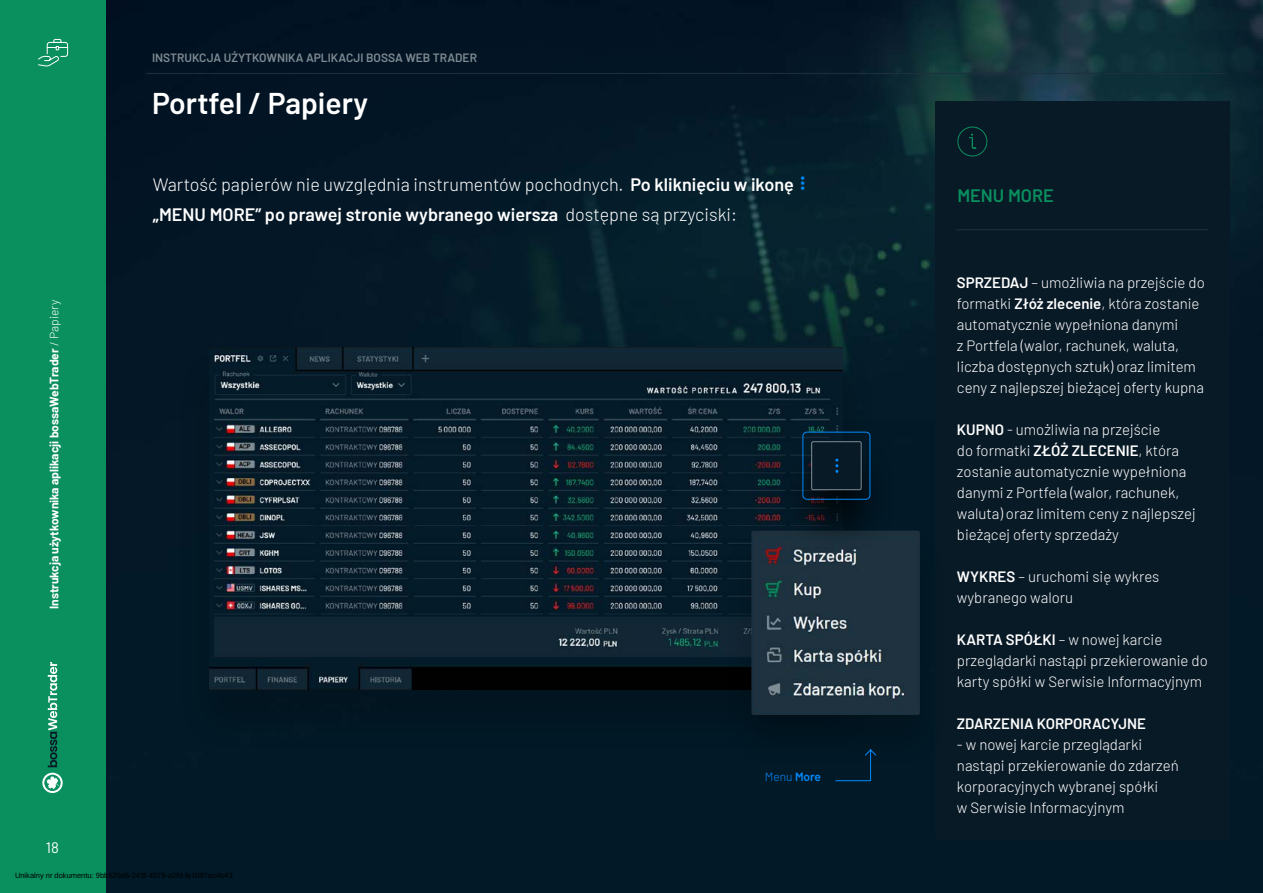
<style>
.page{position:relative;width:1263px;height:893px;background:#fff}
.page>*{position:absolute;margin:0;border:0;box-sizing:border-box;transform-origin:0 0}
.t1{font:600 30px "Barlow";color:#fff}
.t2{font:300 18px/30px "Barlow";color:#fff}
.t3{font:600 18px "Barlow";color:#0a905f}
.t4{font:300 15px/21px "Barlow";color:#fff}
.t5{font:600 15px "Barlow";color:#fff}
.t6{font:15px "Barlow";color:#fff}
.t7{font:700 12px "Barlow";color:#fff}
.t8{font:600 12px "Barlow";color:#808c94}
.t9{font:300 12px "Barlow";color:#008bfc}
.t10{font:7.5px "Liberation Sans";color:#000}
.s1{font-weight:300}
.s2{font-weight:600}
</style>
<div class="page">
<img style="left:105px;top:0;width:1158px;height:893px">
<div style="left:0;top:0;width:105px;height:893px;background:#0a905f"></div>
<svg style="left:42px;top:773px;width:21px;height:20px"></svg>
<svg style="left:48px;top:662px;width:9px;height:105px"></svg>
<hr style="left:146px;top:73px;width:1080px;height:1px;background:#1d313e">
<div style="left:935px;top:101px;width:294px;height:737px;background:#091a27"></div>
<hr style="left:956px;top:229px;width:252px;height:1px;background:#1d313e">
<svg style="left:957px;top:126px;width:31px;height:31px"></svg>
<div style="left:176px;top:344px;width:701px;height:409px;background:#011725"></div>
<img style="left:210px;top:348px;width:633px;height:341px">
<div style="left:724px;top:528px;width:224px;height:239px;background:#000;opacity:.2"></div>
<img style="left:751px;top:531px;width:169px;height:184px">
<div style="left:777px;top:437px;width:118px;height:117px;background:#000;opacity:.8"></div>
<div style="left:812px;top:442px;width:49px;height:48px;background:#091a27;border-radius:2px"></div>
<div style="left:811px;top:442px;width:50px;height:48px;border:1px solid #808c94;border-radius:2px"></div>
<div style="left:802px;top:432px;width:68px;height:68px;border:1px solid #008bfc;border-radius:4px"></div>
<svg style="left:835px;top:459px;width:3px;height:14px"></svg>
<svg style="left:835px;top:749px;width:42px;height:32px"></svg>
<svg style="left:38px;top:39px;width:31px;height:28px"></svg>
<svg style="left:801px;top:176px;width:3px;height:14px"></svg>
<p class="t8" style="left:152px;top:49px;width:326px">INSTRUKCJA UŻYTKOWNIKA APLIKACJI BOSSA WEB TRADER</p>
<h1 class="t1" style="left:152px;top:81px;width:218px">Portfel / Papiery</h1>
<p class="t7" style="left:45px;top:609px;width:311px;rotate:-90deg">Instrukcja użytkownika aplikacji bossaWebTrader <span class="s1">/ Papiery</span></p>
<p class="t6" style="left:46px;top:837px;width:15px">18</p>
<p class="t2" style="left:153px;top:168px;width:642px">Wartość papierów nie uwzględnia instrumentów pochodnych. <span class="s2">Po kliknięciu w ikonę „MENU MORE” po prawej stronie wybranego wiersza</span> dostępne są przyciski:</p>
<p class="t9" style="left:765px;top:768px;width:58px">Menu <span class="s2">More</span></p>
<p class="t10" style="left:15px;top:871px;width:219px">Unikalny nr dokumentu: 9bb525d6-243f-4075-a2fd-fe1097ec4b43</p>
<p class="t3" style="left:957px;top:182px;width:98px">MENU MORE</p>
<p class="t4" style="left:957px;top:271px;width:249px"><span class="s2">SPRZEDAJ</span> – umożliwia na przejście do formatki <span class="s2">Złóż zlecenie</span>, która zostanie automatycznie wypełniona danymi<br>z Portfela (walor, rachunek, waluta, liczba dostępnych sztuk) oraz limitem ceny z najlepszej bieżącej oferty kupna</p>
<p class="t4" style="left:957px;top:418px;width:240px"><span class="s2">KUPNO</span> - umożliwia na przejście<br>do formatki <span class="s2">ZŁÓŻ ZLECENIE</span>, która zostanie automatycznie wypełniona danymi z Portfela (walor, rachunek, waluta) oraz limitem ceny z najlepszej bieżącej oferty sprzedaży</p>
<p class="t4" style="left:957px;top:565px;width:204px"><span class="s2">WYKRES</span> – uruchomi się wykres wybranego waloru</p>
<p class="t4" style="left:957px;top:628px;width:252px"><span class="s2">KARTA SPÓŁKI</span> – w nowej karcie przeglądarki nastąpi przekierowanie do karty spółki w Serwisie Informacyjnym</p>
<p class="t5" style="left:957px;top:712px;width:191px">ZDARZENIA KORPORACYJNE</p>
<p class="t4" style="left:957px;top:733px;width:223px">- w nowej karcie przeglądarki nastąpi przekierowanie do zdarzeń korporacyjnych wybranej spółki<br>w Serwisie Informacyjnym</p>
</div>
